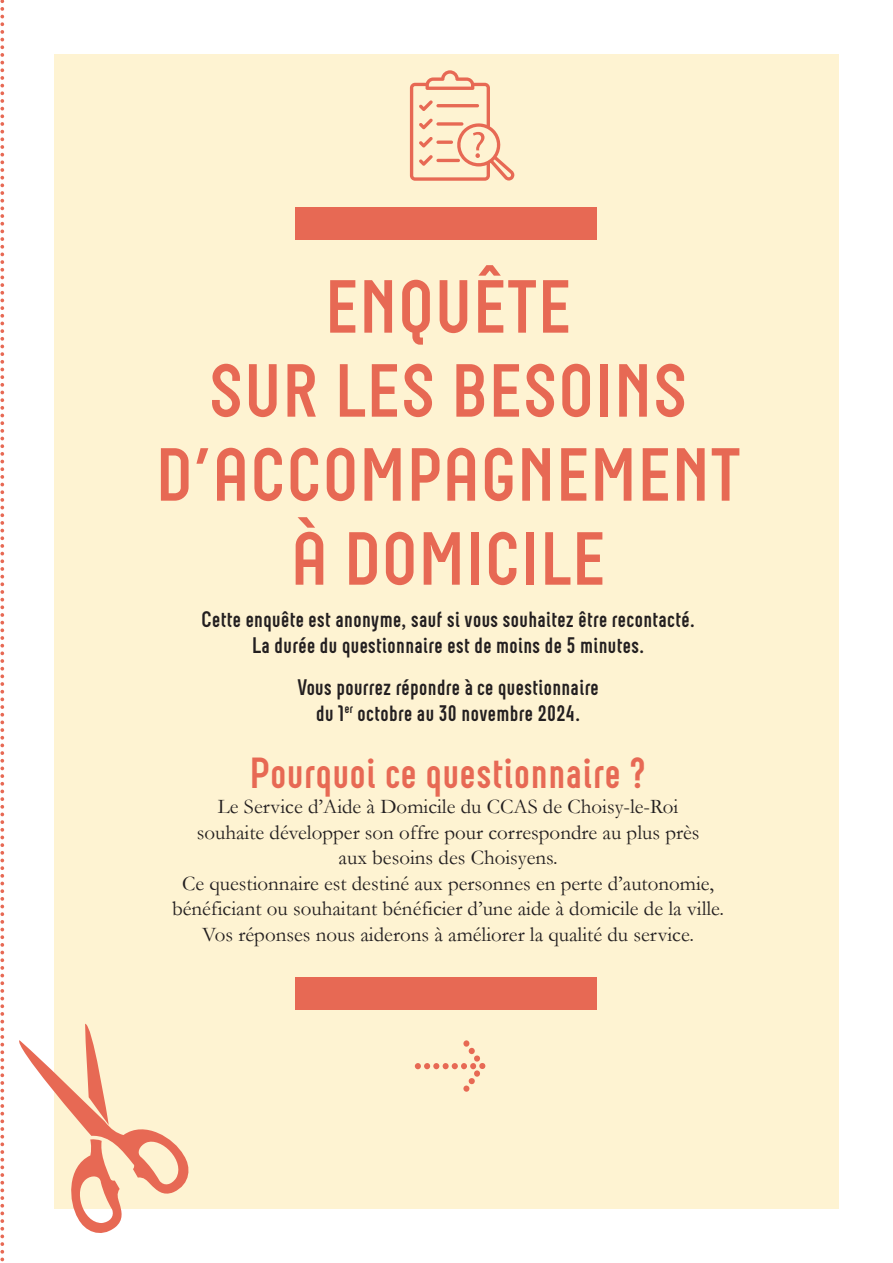
<style>
.page{position:relative;width:893px;height:1263px;background:#fff}
.page>*{position:absolute;margin:0;border:0;box-sizing:border-box;transform-origin:0 0}
.t1{font:700 75px/84px "Neubau";color:#e76954;text-align:center}
.QUESTIONNAIRE_-_titre_1{font:700 43.5px "Neubau";letter-spacing:-.01em;color:#e76954}
.QUESTIONNAIRE_-_titre_2{font:700 22.5px/25.5px "Neubau";letter-spacing:-.01em;color:#231f20;text-align:center}
.txt_courant{font:21px/25.5px "Garamond";color:#231f20;text-align:center}
</style>
<div class="page">
<div style="left:54px;top:54px;width:785px;height:1155px;background:#fef3d2"></div>
<svg style="left:19px;top:1023px;width:170px;height:210px"></svg>
<svg style="left:0;top:0;width:4px;height:1262px"></svg>
<div style="left:296px;top:977px;width:301px;height:32px;background:#e76954"></div>
<div style="left:296px;top:207px;width:301px;height:33px;background:#e76954"></div>
<svg style="left:410px;top:70px;width:104px;height:111px"></svg>
<p class="t1" style="left:155px;top:264px;width:587px">ENQUÊTE<br>SUR LES BESOINS<br>D’ACCOMPAGNEMENT<br>À DOMICILE</p>
<p class="QUESTIONNAIRE_-_titre_2" style="left:201px;top:606px;width:495px">Cette enquête est anonyme, sauf si vous souhaitez être recontacté.<br>La durée du questionnaire est de moins de 5 minutes.</p>
<p class="QUESTIONNAIRE_-_titre_2" style="left:297px;top:674px;width:304px">Vous pourrez répondre à ce questionnaire du 1<sup>er</sup> octobre au 30 novembre 2024.</p>
<p class="QUESTIONNAIRE_-_titre_1" style="left:249px;top:747px;width:399px">Pourquoi ce questionnaire ?</p>
<p class="txt_courant" style="left:197px;top:793px;width:504px">Le Service d’Aide à Domicile du CCAS de Choisy-le-Roi souhaite développer son offre pour correspondre au plus près aux besoins des Choisyens.</p>
<p class="txt_courant" style="left:172px;top:870px;width:554px">Ce questionnaire est destiné aux personnes en perte d’autonomie, bénéficiant ou souhaitant bénéficier d’une aide à domicile de la ville.</p>
<p class="txt_courant" style="left:202px;top:921px;width:493px">Vos réponses nous aiderons à améliorer la qualité du service.</p>
</div>
